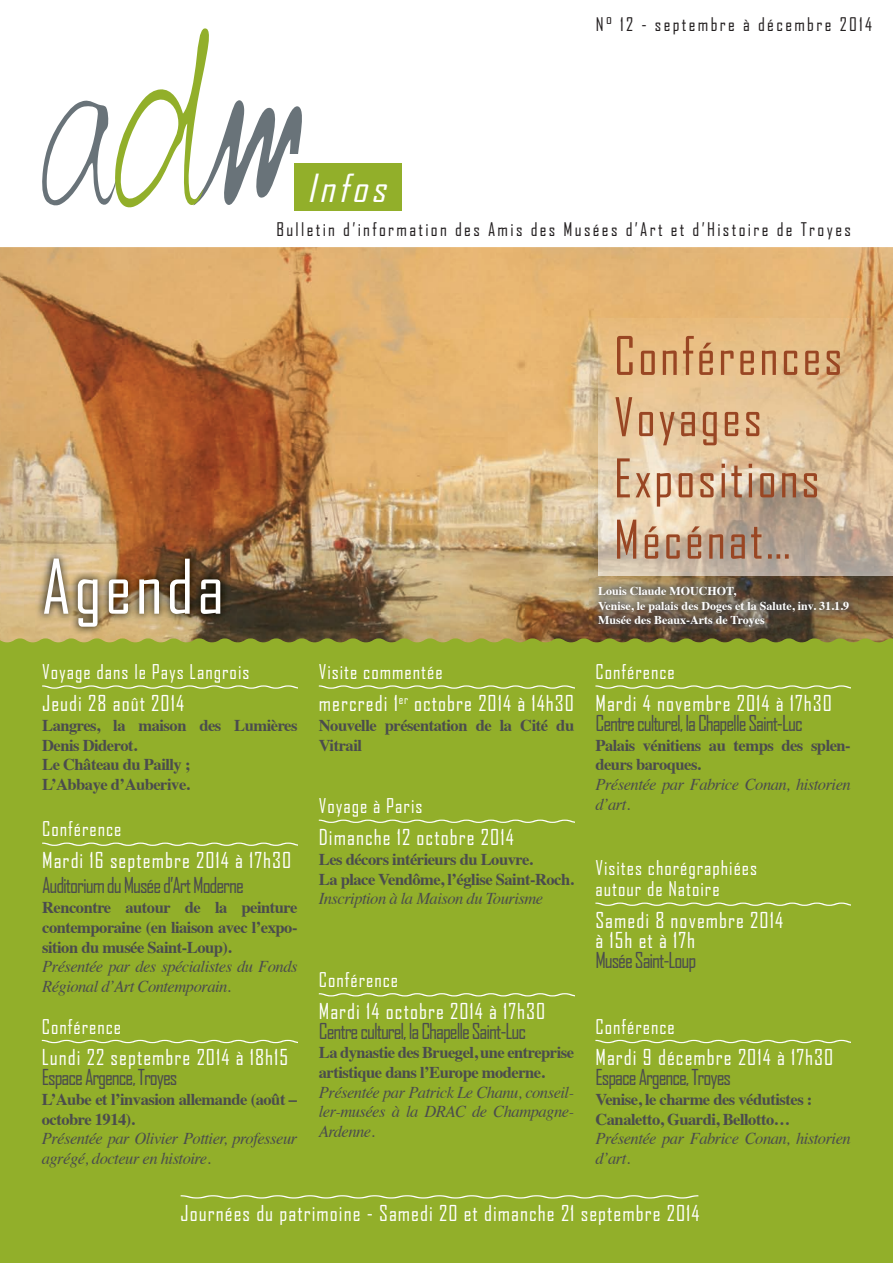
<style>
.page{position:relative;width:893px;height:1263px;background:#fff}
.page>*{position:absolute;margin:0;border:0;box-sizing:border-box;transform-origin:0 0}
.t1{font:72px "Agency FB";letter-spacing:.05em;color:#fff}
.t2{font:51px/61.2px "Agency FB";letter-spacing:.05em;color:#994623}
.t3{font:italic 37.2px "Agency FB";color:#fff;scale:1.08 1}
.t4{font:21px/19.8px "Agency FB";letter-spacing:.05em;color:#fff}
.t5{font:21px "Agency FB";letter-spacing:-.05em;color:#4b4c4d}
.t6{font:19.5px/21px "Agency FB";letter-spacing:.05em;color:#fff}
.t7{font:18px "Agency FB";letter-spacing:.13em;color:#231f20}
.t8{font:700 16.5px/19.8px "Times";letter-spacing:-.03em;color:#4b4c4d}
.t9{font:italic 16.5px/19.5px "Times";letter-spacing:-.03em;color:#4b4c4d}
.t10{font:700 12px/14.4px "Times";color:#fff}
</style>
<div class="page">
<svg style="left:42px;top:28px;width:260px;height:180px"></svg>
<div style="left:285px;top:154px;width:95px;height:55px;background:#fff"></div>
<div style="left:294px;top:163px;width:107px;height:48px;background:#92af2a"></div>
<img style="left:0;top:247px;width:892px;height:391px">
<div style="left:0;top:638px;width:892px;height:624px;background:#92af2a"></div>
<img style="left:35px;top:549px;width:194px;height:86px">
<svg style="left:42px;top:685px;width:255px;height:3px"></svg>
<svg style="left:42px;top:842px;width:255px;height:3px"></svg>
<svg style="left:319px;top:685px;width:255px;height:3px"></svg>
<svg style="left:42px;top:1039px;width:255px;height:3px"></svg>
<svg style="left:319px;top:819px;width:255px;height:3px"></svg>
<svg style="left:319px;top:992px;width:255px;height:4px"></svg>
<svg style="left:595px;top:685px;width:255px;height:3px"></svg>
<svg style="left:595px;top:1039px;width:255px;height:3px"></svg>
<svg style="left:595px;top:902px;width:255px;height:3px"></svg>
<svg style="left:180px;top:1194px;width:518px;height:4px"></svg>
<img style="left:597px;top:319px;width:295px;height:256px">
<img style="left:589px;top:578px;width:268px;height:57px">
<h3 class="t3" style="left:307px;top:165px;width:83px">Infos</h3>
<p class="t7" style="left:595px;top:13px;width:277px">N° 12 - septembre à décembre 2014</p>
<p class="t7" style="left:276px;top:218px;width:575px">Bulletin d’information des Amis des Musées d’Art et d’Histoire de Troyes</p>
<h1 class="t1" style="left:42px;top:542px;width:184px">Agenda</h1>
<p class="t6" style="left:42px;top:661px;width:209px">Voyage dans le Pays Langrois</p>
<p class="t4" style="left:42px;top:692px;width:143px">Jeudi 28 août 2014</p>
<p class="t8" style="left:42px;top:713px;width:257px">Langres, la maison des Lumières<br>Denis Diderot.<br>Le Château du Pailly ;<br>L’Abbaye d’Auberive.</p>
<p class="t6" style="left:42px;top:818px;width:81px">Conférence</p>
<p class="t4" style="left:42px;top:849px;width:250px">Mardi 16 septembre 2014 à 17h30</p>
<p class="t5" style="left:42px;top:872px;width:203px">Auditorium du Musée d’Art Moderne</p>
<p class="t8" style="left:42px;top:895px;width:257px;text-align:justify">Rencontre autour de la peinture contemporaine (en liaison avec l’expo&shy;sition du musée Saint-Loup).</p>
<p class="t9" style="left:42px;top:955px;width:257px">Présentée par des spécialistes du Fonds<br>Régional d’Art Contemporain.</p>
<p class="t6" style="left:42px;top:1015px;width:81px">Conférence</p>
<p class="t4" style="left:42px;top:1047px;width:248px">Lundi 22 septembre 2014 à 18h15</p>
<p class="t5" style="left:42px;top:1064px;width:137px">Espace Argence, Troyes</p>
<p class="t8" style="left:42px;top:1087px;width:257px">L’Aube et l’invasion allemande (août – octobre 1914).</p>
<p class="t9" style="left:42px;top:1127px;width:257px">Présentée par Olivier Pottier, professeur agrégé, docteur en histoire.</p>
<p class="t6" style="left:319px;top:661px;width:125px">Visite commentée</p>
<p class="t4" style="left:319px;top:692px;width:256px">mercredi 1<sup>er</sup> octobre 2014 à 14h30</p>
<p class="t8" style="left:319px;top:713px;width:257px">Nouvelle présentation de la Cité du<br>Vitrail</p>
<p class="t6" style="left:319px;top:795px;width:105px">Voyage à Paris</p>
<p class="t4" style="left:319px;top:826px;width:196px">Dimanche 12 octobre 2014</p>
<p class="t8" style="left:319px;top:847px;width:256px">Les décors intérieurs du Louvre.<br>La place Vendôme, l’église Saint-Roch.</p>
<p class="t9" style="left:319px;top:887px;width:226px">Inscription à la Maison du Tourisme</p>
<p class="t6" style="left:319px;top:968px;width:81px">Conférence</p>
<p class="t4" style="left:319px;top:1000px;width:228px">Mardi 14 octobre 2014 à 17h30</p>
<p class="t5" style="left:319px;top:1017px;width:209px">Centre culturel, la Chapelle Saint-Luc</p>
<p class="t8" style="left:319px;top:1040px;width:257px">La dynastie des Bruegel, une entreprise artistique dans l’Europe moderne.</p>
<p class="t9" style="left:319px;top:1081px;width:257px;text-align:justify">Présentée par Patrick Le Chanu, conseil&shy;ler-musées à la DRAC de Champagne-Ardenne.</p>
<h2 class="t2" style="left:613px;top:324px;width:230px">Conférences<br>Voyages<br>Expositions<br>Mécénat…</h2>
<p class="t10" style="left:597px;top:582px;width:252px">Louis Claude MOUCHOT,<br>Venise, le palais des Doges et la Salute, inv. 31.1.9<br>Musée des Beaux-Arts de Troyes</p>
<p class="t6" style="left:595px;top:661px;width:81px">Conférence</p>
<p class="t4" style="left:595px;top:692px;width:238px">Mardi 4 novembre 2014 à 17h30</p>
<p class="t5" style="left:595px;top:710px;width:209px">Centre culturel, la Chapelle Saint-Luc</p>
<p class="t8" style="left:595px;top:733px;width:257px">Palais vénitiens au temps des splen&shy;deurs baroques.</p>
<p class="t9" style="left:595px;top:773px;width:257px">Présentée par Fabrice Conan, historien d’art.</p>
<p class="t6" style="left:595px;top:857px;width:163px">Visites chorégraphiées autour de Natoire</p>
<p class="t4" style="left:595px;top:909px;width:189px">Samedi 8 novembre 2014 à 15h et à 17h</p>
<p class="t5" style="left:595px;top:946px;width:102px">Musée Saint-Loup</p>
<p class="t6" style="left:595px;top:1015px;width:81px">Conférence</p>
<p class="t4" style="left:595px;top:1047px;width:239px">Mardi 9 décembre 2014 à 17h30</p>
<p class="t5" style="left:595px;top:1064px;width:137px">Espace Argence, Troyes</p>
<p class="t8" style="left:595px;top:1087px;width:218px">Venise, le charme des védutistes :<br>Canaletto, Guardi, Bellotto…</p>
<p class="t9" style="left:595px;top:1127px;width:257px">Présentée par Fabrice Conan, historien d’art.</p>
<p class="t4" style="left:180px;top:1202px;width:520px">Journées du patrimoine - Samedi 20 et dimanche 21 septembre 2014</p>
</div>
